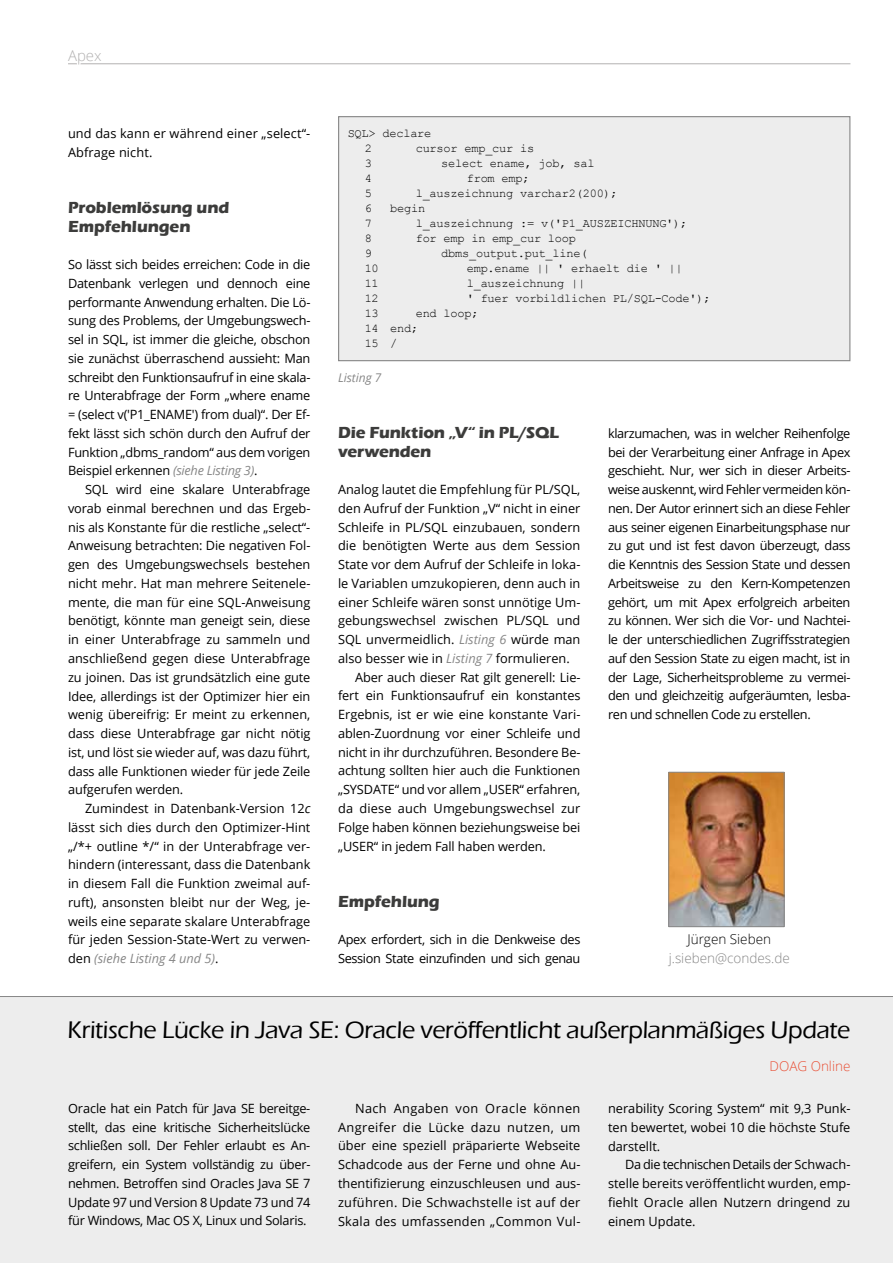
<style>
.page{position:relative;width:893px;height:1263px;background:#fff}
.page>*{position:absolute;margin:0;border:0;box-sizing:border-box;transform-origin:0 0}
.t1{font:500 24.75px "Eras ITC";letter-spacing:-.015em;color:#000}
.t2{font:700 16.5px/18.8px "Eras ITC";letter-spacing:-.005em;color:#3c3c3b}
.t3{font:300 15px "Open Sans";color:#b3b2b2}
.t4{font:300 13.5px "Open Sans";color:#878787}
.t5{font:300 13.5px "Open Sans";color:#000}
.t6{font:300 13.5px "Open Sans";color:#e94f35}
.t7{font:12.75px/18.8px "Open Sans";color:#000;text-align:justify}
.t8{font:12.75px/18.8px "Open Sans";letter-spacing:-.03em;color:#000}
.t9{font:12px/15px "Courier New";letter-spacing:-.02em;color:#000}
.t10{font:italic 12px "Open Sans";color:#878787}
.s1{font-style:italic;color:#878787}
.s2{font-style:italic}
</style>
<div class="page">
<hr style="left:68px;top:64px;width:782px;height:1px;background:#b3b2b2">
<svg style="left:68px;top:63px;width:39px;height:2px"></svg>
<div style="left:0;top:996px;width:893px;height:267px;background:#ededed"></div>
<img style="left:670px;top:774px;width:112px;height:151px">
<div style="left:668px;top:772px;width:116px;height:155px;border:1px solid #878787"></div>
<div style="left:339px;top:117px;width:511px;height:244px;background:#ededed"></div>
<div style="left:338px;top:116px;width:512px;height:245px;border:1px solid #878787"></div>
<hr style="left:0;top:996px;width:893px;height:1px;background:#878787">
<p class="t3" style="left:68px;top:45px;width:35px">Apex</p>
<p class="t7" style="left:68px;top:123px;width:244px">und das kann er während einer „select“-<br>Abfrage nicht.</p>
<p class="t2" style="left:68px;top:198px;width:163px">Problemlösung und<br>Empfehlungen</p>
<p class="t7" style="left:68px;top:255px;width:244px">So lässt sich beides erreichen: Code in die Datenbank verlegen und dennoch eine performante Anwendung erhalten. Die Lö&shy;sung des Problems, der Umgebungswech&shy;sel in SQL, ist immer die gleiche, obschon sie zunächst überraschend aussieht: Man schreibt den Funktionsaufruf in eine skala&shy;re Unterabfrage der Form „where ename = (select v('P1_ENAME') from dual)“. Der Ef&shy;fekt lässt sich schön durch den Aufruf der Funktion „dbms_random“ aus dem vorigen Beispiel erkennen <span class="s1">(siehe Listing 3)</span>.</p>
<p class="t7" style="left:68px;top:480px;width:244px;text-indent:17px">SQL wird eine skalare Unterabfrage vorab einmal berechnen und das Ergeb&shy;nis als Konstante für die restliche „select“- Anweisung betrachten: Die negativen Fol&shy;gen des Umgebungswechsels bestehen nicht mehr. Hat man mehrere Seitenele&shy;mente, die man für eine SQL-Anweisung benötigt, könnte man geneigt sein, diese in einer Unterabfrage zu sammeln und anschließend gegen diese Unterabfrage zu joinen. Das ist grundsätzlich eine gute Idee, allerdings ist der Optimizer hier ein wenig übereifrig: Er meint zu erkennen, dass diese Unterabfrage gar nicht nötig ist, und löst sie wieder auf, was dazu führt, dass alle Funktionen wieder für jede Zeile aufgerufen werden.</p>
<p class="t7" style="left:68px;top:799px;width:244px;text-indent:17px">Zumindest in Datenbank-Version 12<span class="s2">c </span>lässt sich dies durch den Optimizer-Hint „/*+ outline */“ in der Unterabfrage ver&shy;hindern (interessant, dass die Datenbank in diesem Fall die Funktion zweimal auf&shy;ruft), ansonsten bleibt nur der Weg, je&shy;weils eine separate skalare Unterabfrage für jeden Session-State-Wert zu verwen&shy;den <span class="s1">(siehe Listing 4 und 5)</span>.</p>
<p class="t9" style="left:365px;top:126px;width:68px;text-indent:-17px">SQL&gt; declare<br>2</p>
<p class="t9" style="left:416px;top:141px;width:120px">cursor emp_cur is</p>
<p class="t9" style="left:365px;top:156px;width:9px">3</p>
<p class="t9" style="left:441px;top:156px;width:155px">select ename, job, sal</p>
<p class="t9" style="left:365px;top:171px;width:9px">4</p>
<p class="t9" style="left:467px;top:171px;width:64px">from emp;</p>
<p class="t9" style="left:365px;top:186px;width:9px">5</p>
<p class="t9" style="left:416px;top:186px;width:204px">l_auszeichnung varchar2(200);</p>
<p class="t9" style="left:365px;top:201px;width:9px">6</p>
<p class="t9" style="left:390px;top:201px;width:37px">begin</p>
<p class="t9" style="left:365px;top:216px;width:9px">7</p>
<p class="t9" style="left:416px;top:216px;width:273px">l_auszeichnung := v('P1_AUSZEICHNUNG');</p>
<p class="t9" style="left:365px;top:231px;width:9px">8</p>
<p class="t9" style="left:416px;top:231px;width:162px">for emp in emp_cur loop</p>
<p class="t9" style="left:365px;top:246px;width:9px">9</p>
<p class="t9" style="left:441px;top:246px;width:148px">dbms_output.put_line(</p>
<p class="t9" style="left:365px;top:261px;width:16px">10</p>
<p class="t9" style="left:467px;top:261px;width:217px">emp.ename || ' erhaelt die ' ||</p>
<p class="t9" style="left:365px;top:276px;width:16px">11</p>
<p class="t9" style="left:467px;top:276px;width:120px">l_auszeichnung ||</p>
<p class="t9" style="left:365px;top:291px;width:16px">12</p>
<p class="t9" style="left:467px;top:291px;width:245px">' fuer vorbildlichen PL/SQL-Code');</p>
<p class="t9" style="left:365px;top:306px;width:16px">13</p>
<p class="t9" style="left:365px;top:306px;width:115px;text-indent:51px">end loop;<br>14 end;<br>15 /</p>
<p class="t10" style="left:338px;top:369px;width:45px">Listing 7</p>
<p class="t2" style="left:338px;top:423px;width:223px">Die Funktion „V“ in PL/SQL verwenden</p>
<p class="t7" style="left:338px;top:480px;width:244px">Analog lautet die Empfehlung für PL/SQL,</p>
<p class="t7" style="left:338px;top:498px;width:244px">den Aufruf der Funktion „V“ nicht in einer</p>
<p class="t7" style="left:338px;top:517px;width:244px">Schleife in PL/SQL einzubauen, sondern</p>
<p class="t7" style="left:338px;top:536px;width:244px">die benötigten Werte aus dem Session</p>
<p class="t7" style="left:338px;top:555px;width:244px">State vor dem Aufruf der Schleife in loka-</p>
<p class="t7" style="left:338px;top:574px;width:244px">le Variablen umzukopieren, denn auch in</p>
<p class="t7" style="left:338px;top:592px;width:244px">einer Schleife wären sonst unnötige Um-</p>
<p class="t7" style="left:338px;top:611px;width:244px">gebungswechsel zwischen PL/SQL und</p>
<p class="t7" style="left:338px;top:630px;width:244px">SQL unvermeidlich. <span class="s1">Listing 6</span> würde man</p>
<p class="t7" style="left:338px;top:649px;width:233px">also besser wie in <span class="s1">Listing 7</span> formulieren.</p>
<p class="t7" style="left:355px;top:667px;width:227px">Aber auch dieser Rat gilt generell: Lie-</p>
<p class="t7" style="left:338px;top:686px;width:244px">fert ein Funktionsaufruf ein konstantes</p>
<p class="t7" style="left:338px;top:705px;width:244px">Ergebnis, ist er wie eine konstante Vari-</p>
<p class="t7" style="left:338px;top:724px;width:244px">ablen-Zuordnung vor einer Schleife und</p>
<p class="t7" style="left:338px;top:742px;width:244px">nicht in ihr durchzuführen. Besondere Be-</p>
<p class="t7" style="left:338px;top:761px;width:244px">achtung sollten hier auch die Funktionen</p>
<p class="t7" style="left:338px;top:780px;width:244px">„SYSDATE“ und vor allem „USER“ erfahren,</p>
<p class="t7" style="left:338px;top:799px;width:244px">da diese auch Umgebungswechsel zur</p>
<p class="t7" style="left:338px;top:817px;width:244px">Folge haben können beziehungsweise bei</p>
<p class="t7" style="left:338px;top:836px;width:209px">„USER“ in jedem Fall haben werden.</p>
<p class="t2" style="left:338px;top:892px;width:103px">Empfehlung</p>
<p class="t8" style="left:338px;top:930px;width:244px">Apex erfordert, sich in die Denkweise des<br>Session State einzufinden und sich genau</p>
<p class="t7" style="left:608px;top:423px;width:244px">klarzumachen, was in welcher Reihenfolge bei der Verarbeitung einer Anfrage in Apex geschieht. Nur, wer sich in dieser Arbeits&shy;weise auskennt, wird Fehler vermeiden kön&shy;nen. Der Autor erinnert sich an diese Fehler aus seiner eigenen Einarbeitungsphase nur zu gut und ist fest davon überzeugt, dass die Kenntnis des Session State und dessen Arbeitsweise zu den Kern-Kompetenzen gehört, um mit Apex erfolgreich arbeiten zu können. Wer sich die Vor- und Nachtei&shy;le der unterschiedlichen Zugriffsstrategien auf den Session State zu eigen macht, ist in der Lage, Sicherheitsprobleme zu vermei&shy;den und gleichzeitig aufgeräumten, lesba&shy;ren und schnellen Code zu erstellen.</p>
<p class="t5" style="left:687px;top:930px;width:85px">Jürgen Sieben</p>
<p class="t4" style="left:669px;top:949px;width:123px">j.sieben@condes.de</p>
<h1 class="t1" style="left:68px;top:1016px;width:784px">Kritische Lücke in Java SE: Oracle veröffentlicht außerplanmäßiges Update</h1>
<p class="t6" style="left:769px;top:1057px;width:82px">DOAG Online</p>
<p class="t7" style="left:68px;top:1098px;width:244px">Oracle hat ein Patch für Java SE bereitge&shy;stellt, das eine kritische Sicherheitslücke schließen soll. Der Fehler erlaubt es An&shy;greifern, ein System vollständig zu über&shy;nehmen. Betroffen sind Oracles Java SE 7<br>Update 97 und Version 8 Update 73 und 74 für Windows, Mac OS X, Linux und Solaris.</p>
<p class="t7" style="left:338px;top:1099px;width:244px;text-indent:17px">Nach Angaben von Oracle können Angreifer die Lücke dazu nutzen, um über eine speziell präparierte Webseite Schadcode aus der Ferne und ohne Au&shy;thentifizierung einzuschleusen und aus&shy;zuführen. Die Schwachstelle ist auf der Skala des umfassenden „Common Vul-</p>
<p class="t7" style="left:608px;top:1099px;width:244px">nerability Scoring System“ mit 9,3 Punk&shy;ten bewertet, wobei 10 die höchste Stufe darstellt.</p>
<p class="t7" style="left:608px;top:1155px;width:244px;text-indent:17px">Da die technischen Details der Schwach&shy;stelle bereits veröffentlicht wurden, emp&shy;fiehlt Oracle allen Nutzern dringend zu einem Update.</p>
</div>
